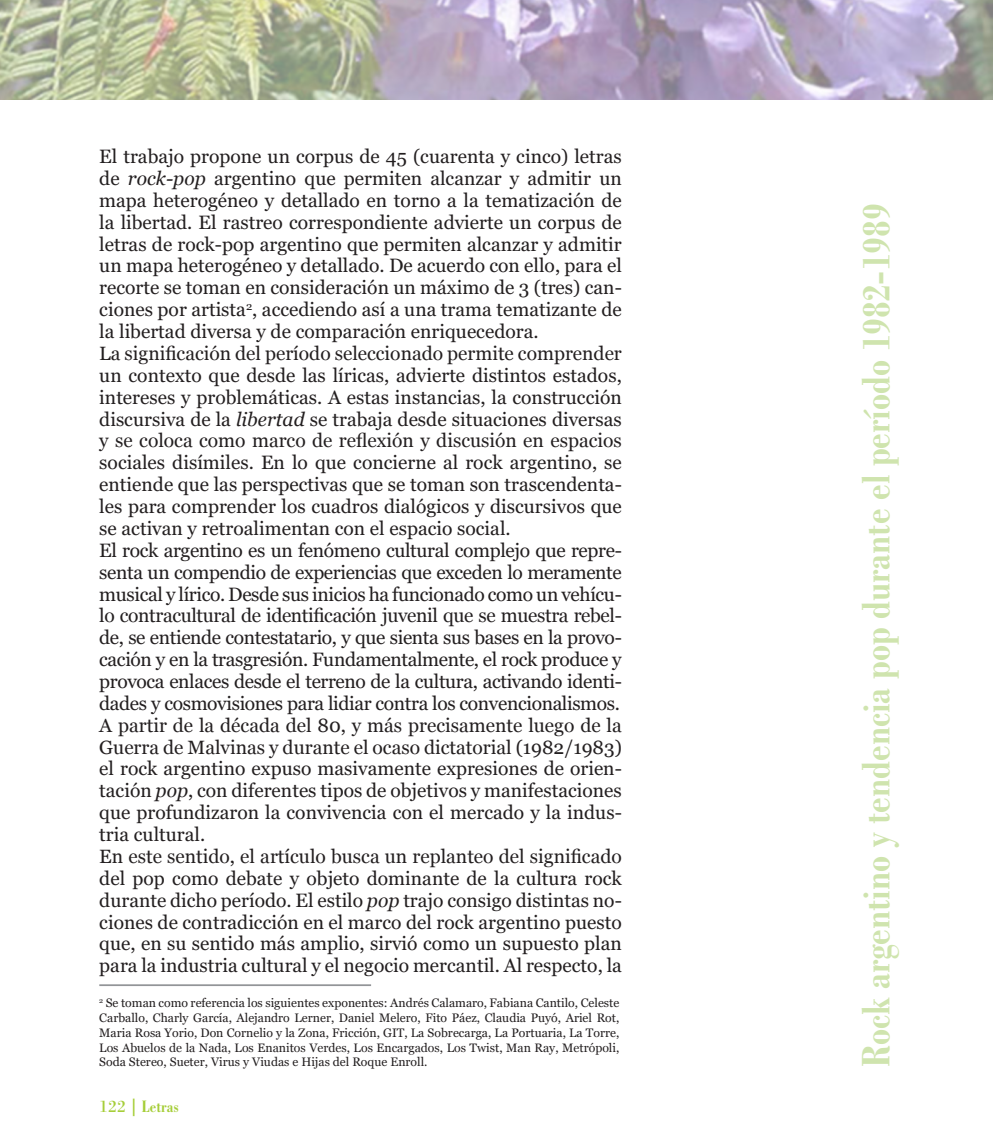
<style>
.page{position:relative;width:993px;height:1141px;background:#fff}
.page>*{position:absolute;margin:0;border:0;box-sizing:border-box;transform-origin:0 0}
.t1{font:700 condensed 42px "Bodoni BT";color:#cfe4ae}
.t2{font:19.25px/21.9px "Georgia";color:#231f20;text-align:justify}
.t3{font:700 condensed 17.5px "Bodoni BT";color:#a6ce39}
.t4{font:12.25px/14.7px "Georgia";color:#231f20;text-align:justify}
.s1{font-style:italic}
.s2{font-family:"Georgia 2"}
.s3{font-weight:400;font-stretch:normal}
</style>
<div class="page">
<img style="left:0;top:0;width:992px;height:99px">
<hr style="left:99px;top:984px;width:272px;height:2px;background:#939598">
<p class="t2" style="left:99px;top:146px;width:524px">El trabajo propone un corpus de 45 (cuarenta y cinco) letras de <span class="s1">rock-pop</span> argentino que permiten alcanzar y admitir un mapa heterogéneo y detallado en torno a la tematización de la libertad. El rastreo correspondiente advierte un corpus de letras de rock-pop argentino que permiten alcanzar y admitir un mapa heterogéneo y detallado. De acuerdo con ello, para el recorte se toman en consideración un máximo de 3 (tres) can&shy;ciones por artista<sup>2</sup>, accediendo así a una trama tematizante de la libertad diversa y de comparación enriquecedora.</p>
<p class="t2" style="left:99px;top:343px;width:524px"><span class="s2">La significación del período seleccionado permite comprender </span>un contexto que desde las líricas, advierte distintos estados, intereses y problemáticas. A estas instancias, la construcción discursiva de la <span class="s1">libertad</span> se trabaja desde situaciones diversas <span class="s2">y se coloca como marco de reflexión y discusión en espacios </span>sociales disímiles. En lo que concierne al rock argentino, se entiende que las perspectivas que se toman son trascendenta&shy;les para comprender los cuadros dialógicos y discursivos que se activan y retroalimentan con el espacio social.</p>
<p class="t2" style="left:99px;top:540px;width:524px">El rock argentino es un fenómeno cultural complejo que repre&shy;senta un compendio de experiencias que exceden lo meramente musical y lírico. Desde sus inicios ha funcionado como un vehícu&shy;<span class="s2">lo contracultural de identificación juvenil que se muestra rebel&shy;</span>de, se entiende contestatario, y que sienta sus bases en la provo&shy;cación y en la trasgresión. Fundamentalmente, el rock produce y provoca enlaces desde el terreno de la cultura, activando identi&shy;dades y cosmovisiones para lidiar contra los convencionalismos.</p>
<p class="t2" style="left:99px;top:715px;width:524px"><span class="s2">A partir de la década del 80, y más precisamente luego de la Guerra de Malvinas y durante el ocaso dictatorial (1982/1983) </span>el rock argentino expuso masivamente expresiones de orien&shy;tación <span class="s1">pop</span>, con diferentes tipos de objetivos y manifestaciones que profundizaron la convivencia con el mercado y la indus&shy;tria cultural.</p>
<p class="t2" style="left:99px;top:846px;width:524px"><span class="s2">En este sentido, el artículo busca un replanteo del significado </span>del pop como debate y objeto dominante de la cultura rock durante dicho período. El estilo <span class="s1">pop</span> trajo consigo distintas no&shy;ciones de contradicción en el marco del rock argentino puesto que, en su sentido más amplio, sirvió como un supuesto plan para la industria cultural y el negocio mercantil. Al respecto, la</p>
<p class="t4" style="left:99px;top:996px;width:521px"><sup>2</sup> Se toman como referencia los siguientes exponentes: Andrés Calamaro, Fabiana Cantilo, Celeste Carballo, Charly García, Alejandro Lerner, Daniel Melero, Fito Páez, Claudia Puyó, Ariel Rot, Maria Rosa Yorio, Don Cornelio y la Zona, Fricción, GIT, La Sobrecarga, La Portuaria, La Torre, <span class="s2">Los Abuelos de la Nada, Los Enanitos Verdes, Los Encargados, Los Twist, Man Ray, Metrópoli, </span>Soda Stereo, Sueter, Virus y Viudas e Hijas del Roque Enroll.</p>
<p class="t3" style="left:99px;top:1096px;width:81px"><span class="s3">122</span> | Letras</p>
<p class="t1" style="left:850px;top:1067px;width:865px;rotate:-90deg">Rock argentino y tendencia pop durante el período 1982-1989</p>
</div>
